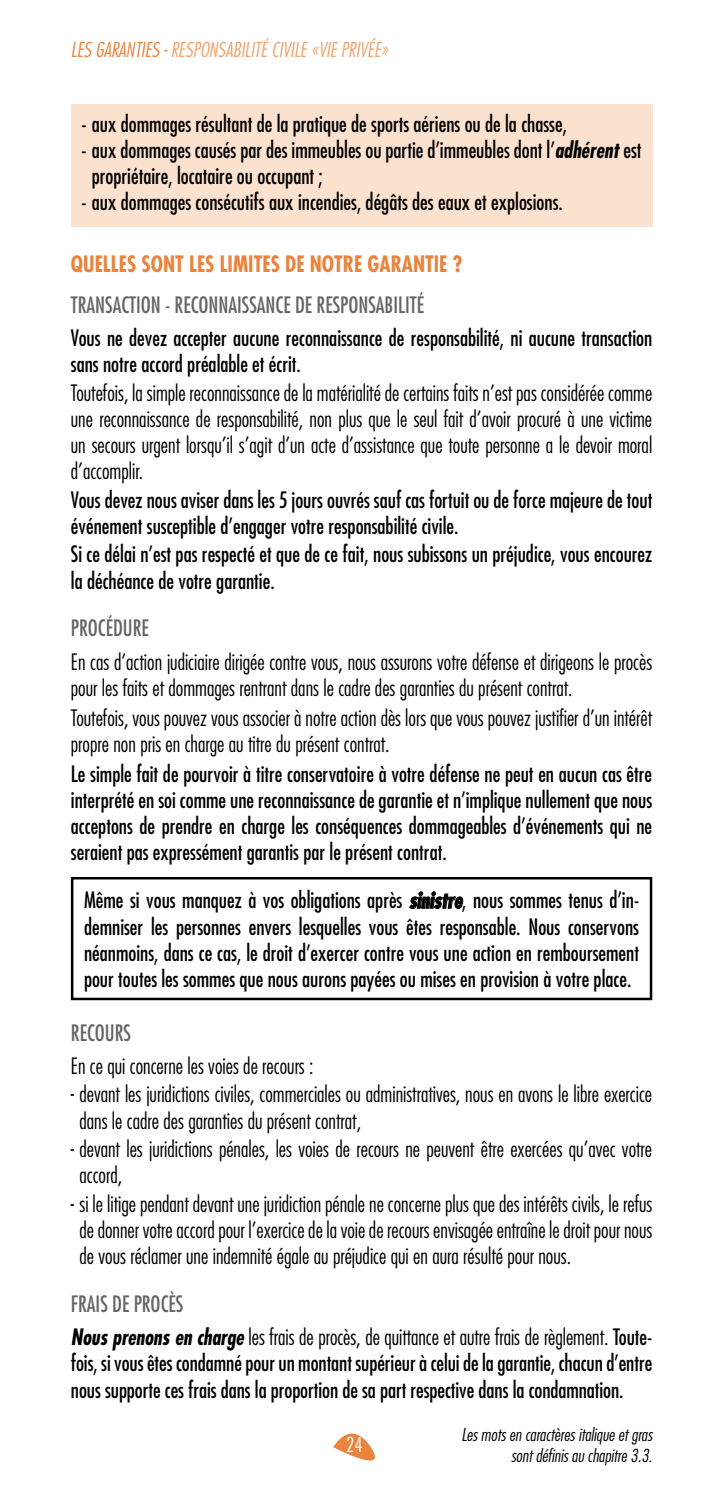
<style>
.page{position:relative;width:709px;height:1489px;background:#fff}
.page>*{position:absolute;margin:0;border:0;box-sizing:border-box;transform-origin:0 0}
.t1{font:condensed 22px/26.2px "Futura Std";color:#000;scale:.96 1}
.t2{font:300 condensed 22px/26.2px "Futura Std";color:#000;scale:.96 1}
.t3{font:condensed 22px "Futura Std";color:#646567;scale:.96 1}
.t4{font:700 condensed 22px "Futura Std";color:#e9843e;scale:.96 1}
.t5{font:italic 300 condensed 20px "Futura Std";color:#efa46c}
.t6{font:300 condensed 20px "Futura Std";color:#fff}
.t7{font:italic 300 condensed 17.5px/21px "Futura Std";color:#000;text-align:right}
.s1{color:#e9843e}
.s2{font-weight:700;font-style:italic}
.s3{font-weight:400;color:#646567}
.s4{font-weight:400}
</style>
<div class="page">
<svg style="left:333px;top:1433px;width:42px;height:28px"></svg>
<div style="left:71px;top:105px;width:581px;height:122px;background:#fbe2ce"></div>
<svg style="left:409px;top:891px;width:55px;height:18px"></svg>
<div style="left:71px;top:877px;width:581px;height:123px;border:2px solid #000"></div>
<p class="t5" style="left:71px;top:37px;width:319px"><span class="s1">LES GARANTIES -</span> RESPONSABILITÉ CIVILE «VIE PRIVÉE»</p>
<p class="t1" style="left:81px;top:110px;width:507px">- aux dommages résultant de la pratique de sports aériens ou de la chasse,</p>
<p class="t1" style="left:92px;top:136px;width:574px;text-indent:-10px">- aux dommages causés par des immeubles ou partie d’immeubles dont l’<span class="s2">adhérent</span> est propriétaire, locataire ou occupant ;</p>
<p class="t1" style="left:81px;top:189px;width:503px">- aux dommages consécutifs aux incendies, dégâts des eaux et explosions.</p>
<p class="t4" style="left:71px;top:250px;width:409px">QUELLES SONT LES LIMITES DE NOTRE GARANTIE ?</p>
<p class="t3" style="left:71px;top:291px;width:369px">TRANSACTION - RECONNAISSANCE DE RESPONSABILITÉ</p>
<p class="t1" style="left:71px;top:324px;width:607px">Vous ne devez accepter aucune reconnaissance de responsabilité, ni aucune transaction sans notre accord préalable et écrit.</p>
<p class="t2" style="left:71px;top:379px;width:607px;text-align:justify">Toutefois, la simple reconnaissance de la matérialité de certains faits n’est pas considérée comme une reconnaissance de responsabilité, non plus que le seul fait d’avoir procuré à une victime un secours urgent lorsqu’il s’agit d’un acte d’assistance que toute personne a le devoir moral d’accomplir.</p>
<p class="t1" style="left:71px;top:486px;width:607px">Vous devez nous aviser dans les 5 jours ouvrés sauf cas fortuit ou de force majeure de tout événement susceptible d’engager votre responsabilité civile.</p>
<p class="t1" style="left:71px;top:541px;width:607px">Si ce délai n’est pas respecté et que de ce fait, nous subissons un préjudice, vous encourez la déchéance de votre garantie.</p>
<p class="t3" style="left:71px;top:615px;width:83px">PROCÉDURE</p>
<p class="t2" style="left:71px;top:648px;width:607px">En cas d’action judiciaire dirigée contre vous, nous assurons votre défense et dirigeons le procès pour les faits et dommages rentrant dans le cadre des garanties du présent contrat.</p>
<p class="t2" style="left:71px;top:704px;width:607px">Toutefois, vous pouvez vous associer à notre action dès lors que vous pouvez justifier d’un intérêt propre non pris en charge au titre du présent contrat.</p>
<p class="t1" style="left:71px;top:760px;width:607px;text-align:justify">Le simple fait de pourvoir à titre conservatoire à votre défense ne peut en aucun cas être interprété en soi comme une reconnaissance de garantie et n’implique nullement que nous acceptons de prendre en charge les conséquences dommageables d’événements qui ne seraient pas expressément garantis par le présent contrat.</p>
<p class="t1" style="left:84px;top:886px;width:579px;text-align:justify">Même si vous manquez à vos obligations après <span class="s2">sinistre</span>, nous sommes tenus d’in&shy;demniser les personnes envers lesquelles vous êtes responsable. Nous conservons néanmoins, dans ce cas, le droit d’exercer contre vous une action en remboursement pour toutes les sommes que nous aurons payées ou mises en provision à votre place.</p>
<p class="t3" style="left:71px;top:1019px;width:64px">RECOURS</p>
<p class="t2" style="left:71px;top:1052px;width:254px">En ce qui concerne les voies de recours :</p>
<p class="t2" style="left:79px;top:1081px;width:598px;text-indent:-9px">- devant les juridictions civiles, commerciales ou administratives, nous en avons le libre exercice dans le cadre des garanties du présent contrat,</p>
<p class="t2" style="left:79px;top:1135px;width:598px;text-indent:-9px">- devant les juridictions pénales, les voies de recours ne peuvent être exercées qu’avec votre accord,</p>
<p class="t2" style="left:79px;top:1190px;width:598px;text-align:justify;text-indent:-9px">- si le litige pendant devant une juridiction pénale ne concerne plus que des intérêts civils, le refus de donner votre accord pour l’exercice de la voie de recours envisagée entraîne le droit pour nous de vous réclamer une indemnité égale au préjudice qui en aura résulté pour nous.</p>
<p class="t2" style="left:71px;top:1286px;width:607px;line-height:33.2px"><span class="s3">FRAIS DE PROCÈS<br></span><span class="s2">Nous prenons en charge</span> les frais de procès, de quittance et autre frais de règlement. <span class="s4">Toute-</span></p>
<p class="t1" style="left:71px;top:1349px;width:607px">fois, si vous êtes condamné pour un montant supérieur à celui de la garantie, chacun d’entre nous supporte ces frais dans la proportion de sa part respective dans la condamnation.</p>
<p class="t6" style="left:346px;top:1432px;width:18px">24</p>
<p class="t7" style="left:461px;top:1424px;width:192px">Les mots en caractères italique et gras sont définis au chapitre 3.3.</p>
</div>
